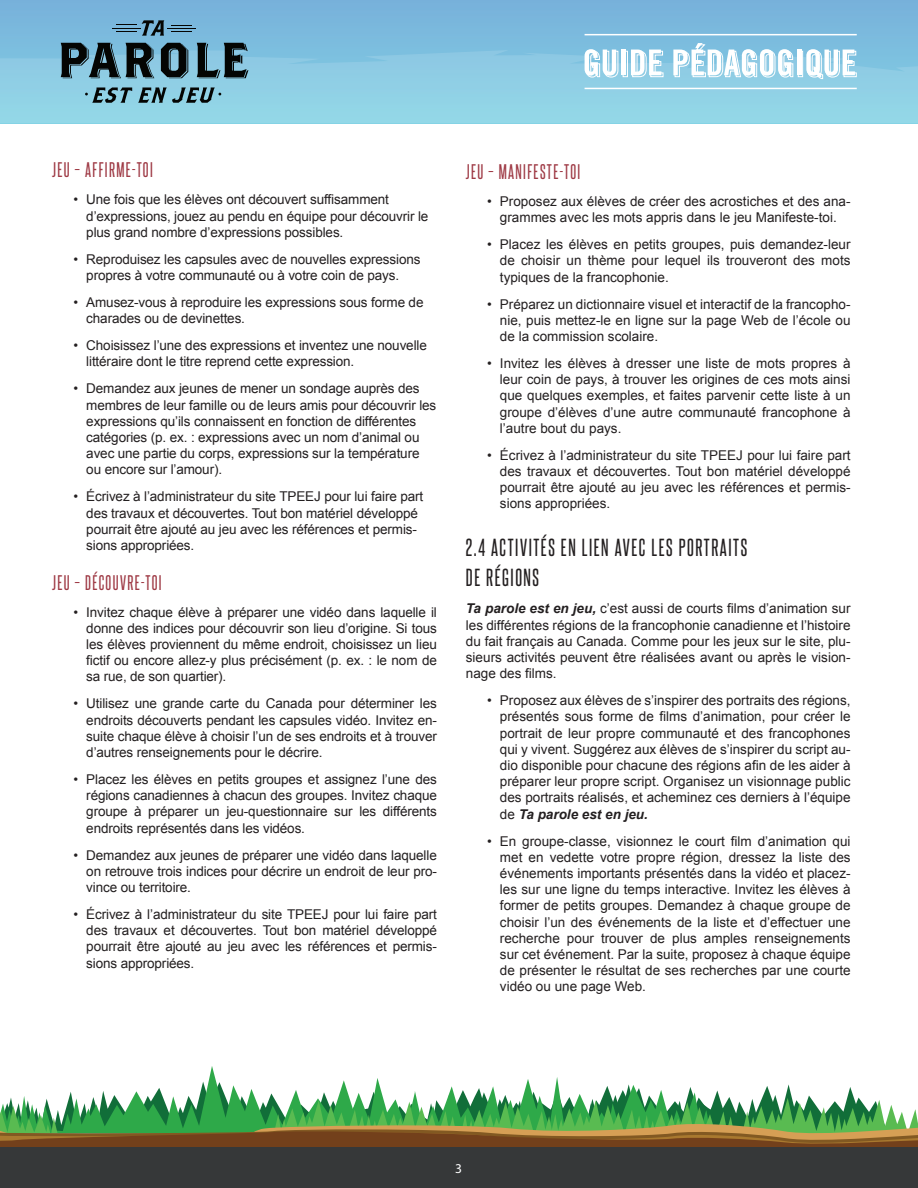
<style>
.page{position:relative;width:918px;height:1188px;background:#fff}
.page>*{position:absolute;margin:0;border:0;box-sizing:border-box;transform-origin:0 0}
.t1{font:21px "Steelfish Rg";letter-spacing:.075em;color:#231f20}
.t2{font:18px "Steelfish Rg";letter-spacing:.075em;color:#9f3b46}
.t3{font:13.5px/16.2px "Arial";letter-spacing:-.01em;color:#231f20;text-align:justify}
.t4{font:700 13.5px "Trade Gothic";color:#fff}
.s1{font-weight:700;font-style:italic}
</style>
<div class="page">
<svg style="left:0;top:1082px;width:918px;height:66px"></svg>
<div style="left:0;top:0;width:918px;height:123px;background:#7ab7dc"></div>
<svg style="left:0;top:50px;width:918px;height:73px;background:#8fd0e5"></svg>
<div style="left:0;top:1148px;width:918px;height:40px;background:#363839"></div>
<svg style="left:61px;top:43px;width:93px;height:35px;background:#3e5a65"></svg>
<svg style="left:161px;top:43px;width:27px;height:35px"></svg>
<svg style="left:197px;top:43px;width:51px;height:35px;background:#456470"></svg>
<svg style="left:112px;top:20px;width:83px;height:16px"></svg>
<svg style="left:85px;top:87px;width:47px;height:16px"></svg>
<svg style="left:138px;top:87px;width:83px;height:16px"></svg>
<svg style="left:585px;top:43px;width:272px;height:36px"></svg>
<hr style="left:585px;top:34px;width:272px;height:1px;background:#fff">
<hr style="left:585px;top:88px;width:272px;height:1px;background:#fff">
<p class="t2" style="left:52px;top:159px;width:102px">JEU – AFFIRME-TOI</p>
<p class="t3" style="left:86px;top:192px;width:344px;text-align:left;text-indent:-13px">• Une fois que les élèves ont découvert suffisamment d’expressions, jouez au pendu en équipe pour découvrir le plus grand nombre d’expressions possibles.</p>
<p class="t3" style="left:86px;top:251px;width:336px;text-indent:-13px">• Reproduisez les capsules avec de nouvelles expressions propres à votre communauté ou à votre coin de pays.</p>
<p class="t3" style="left:86px;top:294px;width:339px;text-indent:-13px">• Amusez-vous à reproduire les expressions sous forme de charades ou de devinettes.</p>
<p class="t3" style="left:86px;top:338px;width:342px;text-indent:-13px">• Choisissez l’une des expressions et inventez une nouvelle littéraire dont le titre reprend cette expression.</p>
<p class="t3" style="left:86px;top:381px;width:352px;text-align:left;text-indent:-13px">• Demandez aux jeunes de mener un sondage auprès des membres de leur famille ou de leurs amis pour découvrir les expressions qu’ils connaissent en fonction de différentes catégories (p. ex. : expressions avec un nom d’animal ou avec une partie du corps, expressions sur la température ou encore sur l’amour).</p>
<p class="t3" style="left:86px;top:489px;width:338px;text-align:left;text-indent:-13px">• Écrivez à l’administrateur du site TPEEJ pour lui faire part des travaux et découvertes. Tout bon matériel développé pourrait être ajouté au jeu avec les références et permis&shy;sions appropriées.</p>
<p class="t2" style="left:52px;top:571px;width:111px">JEU – DÉCOUVRE-TOI</p>
<p class="t3" style="left:86px;top:604px;width:352px;text-indent:-13px">• Invitez chaque élève à préparer une vidéo dans laquelle il donne des indices pour découvrir son lieu d’origine. Si tous les élèves proviennent du même endroit, choisissez un lieu fictif ou encore allez-y plus précisément (p. ex. : le nom de sa rue, de son quartier).</p>
<p class="t3" style="left:86px;top:696px;width:352px;text-indent:-13px">• Utilisez une grande carte du Canada pour déterminer les endroits découverts pendant les capsules vidéo. Invitez en&shy;suite chaque élève à choisir l’un de ses endroits et à trouver d’autres renseignements pour le décrire.</p>
<p class="t3" style="left:86px;top:771px;width:352px;text-indent:-13px">• Placez les élèves en petits groupes et assignez l’une des régions canadiennes à chacun des groupes. Invitez chaque groupe à préparer un jeu-questionnaire sur les différents endroits représentés dans les vidéos.</p>
<p class="t3" style="left:86px;top:847px;width:352px;text-indent:-13px">• Demandez aux jeunes de préparer une vidéo dans laquelle on retrouve trois indices pour décrire un endroit de leur pro&shy;vince ou territoire.</p>
<p class="t3" style="left:86px;top:906px;width:352px;text-indent:-13px">• Écrivez à l’administrateur du site TPEEJ pour lui faire part des travaux et découvertes. Tout bon matériel développé pourrait être ajouté au jeu avec les références et permis&shy;sions appropriées.</p>
<p class="t2" style="left:466px;top:161px;width:116px">JEU – MANIFESTE-TOI</p>
<p class="t3" style="left:487px;top:193px;width:365px;text-align:center">• Proposez aux élèves de créer des acrostiches et des ana&shy;grammes avec les mots appris dans le jeu Manifeste-toi.</p>
<p class="t3" style="left:500px;top:236px;width:352px;text-indent:-13px">• Placez les élèves en petits groupes, puis demandez-leur de choisir un thème pour lequel ils trouveront des mots typiques de la francophonie.</p>
<p class="t3" style="left:500px;top:296px;width:352px;text-indent:-13px">• Préparez un dictionnaire visuel et interactif de la francopho&shy;nie, puis mettez-le en ligne sur la page Web de l’école ou de la commission scolaire.</p>
<p class="t3" style="left:500px;top:355px;width:352px;text-indent:-13px">• Invitez les élèves à dresser une liste de mots propres à leur coin de pays, à trouver les origines de ces mots ainsi que quelques exemples, et faites parvenir cette liste à un groupe d’élèves d’une autre communauté francophone à l’autre bout du pays.</p>
<p class="t3" style="left:500px;top:447px;width:352px;text-indent:-13px">• Écrivez à l’administrateur du site TPEEJ pour lui faire part des travaux et découvertes. Tout bon matériel développé pourrait être ajouté au jeu avec les références et permis&shy;sions appropriées.</p>
<p class="t1" style="left:466px;top:535px;width:283px">2.4 ACTIVITÉS EN LIEN AVEC LES PORTRAITS</p>
<p class="t1" style="left:466px;top:565px;width:75px">DE RÉGIONS</p>
<p class="t3" style="left:466px;top:601px;width:386px"><span class="s1">Ta parole est en jeu,</span> c’est aussi de courts films d’animation sur les différentes régions de la francophonie canadienne et l’histoire du fait français au Canada. Comme pour les jeux sur le site, plu&shy;sieurs activités peuvent être réalisées avant ou après le vision&shy;nage des films.</p>
<p class="t3" style="left:500px;top:692px;width:352px;text-indent:-13px">• Proposez aux élèves de s’inspirer des portraits des régions, présentés sous forme de films d’animation, pour créer le portrait de leur propre communauté et des francophones qui y vivent. Suggérez aux élèves de s’inspirer du script au&shy;dio disponible pour chacune des régions afin de les aider à préparer leur propre script. Organisez un visionnage public des portraits réalisés, et acheminez ces derniers à l’équipe de <span class="s1">Ta parole est en jeu.</span></p>
<p class="t3" style="left:500px;top:833px;width:352px;text-indent:-13px">• En groupe-classe, visionnez le court film d’animation qui met en vedette votre propre région, dressez la liste des événements importants présentés dans la vidéo et placez&shy;les sur une ligne du temps interactive. Invitez les élèves à former de petits groupes. Demandez à chaque groupe de choisir l’un des événements de la liste et d’effectuer une recherche pour trouver de plus amples renseignements sur cet événement. Par la suite, proposez à chaque équipe de présenter le résultat de ses recherches par une courte vidéo ou une page Web.</p>
<p class="t4" style="left:455px;top:1160px;width:8px">3</p>
</div>
